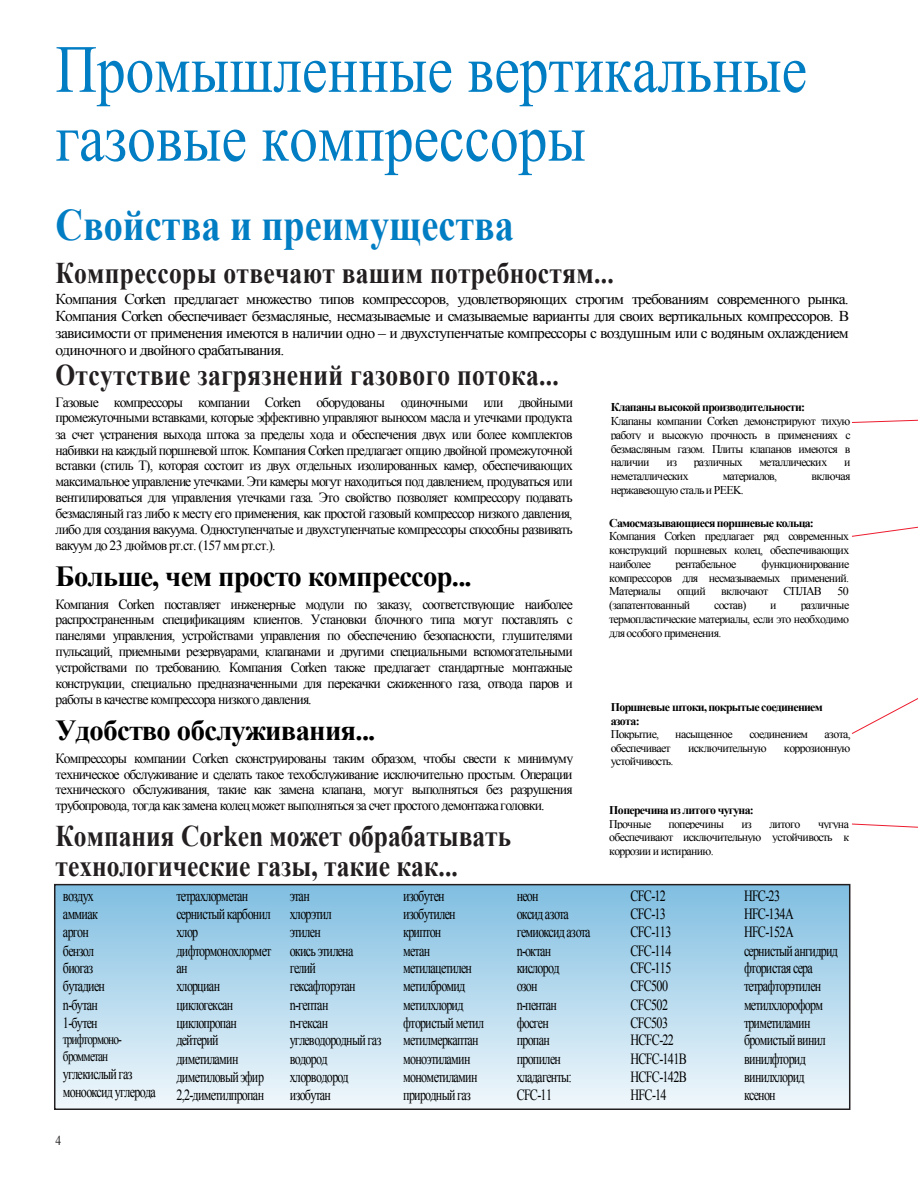
<style>
.page{position:relative;width:918px;height:1188px;background:#fff}
.page>*{position:absolute;margin:0;border:0;box-sizing:border-box;transform-origin:0 0}
.t1{font:67.5px/68.8px "Times New Roman";color:#007dc3;scale:.85 1}
.t2{font:700 45px "Times New Roman";color:#007dc3;scale:.85 1}
.t3{font:700 30px/30.6px "Times New Roman";letter-spacing:.01em;color:#231f20;scale:.85 1}
.t4{font:700 29.1px "Times New Roman";letter-spacing:-.025em;color:#000}
.t5{font:15.6px/18px "Times New Roman";letter-spacing:-.055em;color:#000;scale:.78 1}
.t6{font:15px/17.1px "Times New Roman";letter-spacing:-.055em;color:#000;text-align:justify;scale:1.04 1}
.t7{font:14.55px/17px "Times New Roman";letter-spacing:-.08em;color:#000;scale:.78 1}
.t8{font:13.95px/15.9px "Times New Roman";letter-spacing:-.06em;color:#000;text-align:justify}
.t9{font:13.5px "Times New Roman";color:#231f20;scale:.85 1}
.t10{font:12px/13.8px "Times New Roman";letter-spacing:-.05em;color:#000;text-align:justify}
.t11{font:700 12px "Times New Roman";letter-spacing:-.055em;color:#000}
.t12{font:11.85px/13.6px "Times New Roman";letter-spacing:-.05em;color:#000;text-align:justify}
.t13{font:700 11.85px/13.6px "Times New Roman";letter-spacing:-.055em;color:#000}
</style>
<div class="page">
<div style="left:55px;top:885px;width:795px;height:224px;background:linear-gradient(to bottom,#80bee1,#f0f7fc)"></div>
<div style="left:54px;top:884px;width:796px;height:226px;border:2px solid #231f20"></div>
<svg style="left:852px;top:419px;width:66px;height:4px"></svg>
<svg style="left:852px;top:526px;width:66px;height:11px"></svg>
<svg style="left:852px;top:823px;width:66px;height:5px"></svg>
<svg style="left:851px;top:698px;width:67px;height:36px"></svg>
<h1 class="t1" style="left:56px;top:34px;width:886px">Промышленные вертикальные газовые компрессоры</h1>
<h2 class="t2" style="left:56px;top:194px;width:541px">Свойства и преимущества</h2>
<h3 class="t3" style="left:56px;top:257px;width:658px">Компрессоры отвечают вашим потребностям...</h3>
<p class="t6" style="left:56px;top:290px;width:765px">Компания Corken предлагает множество типов компрессоров, удовлетворяющих строгим требованиям современного рынка.<br>Компания Corken обеспечивает безмасляные, несмазываемые и смазываемые варианты для своих вертикальных компрессоров. В зависимости от применения имеются в наличии одно – и двухступенчатые компрессоры с воздушным или с водяным охлаждением одиночного и двойного срабатывания.</p>
<h3 class="t3" style="left:56px;top:359px;width:594px">Отсутствие загрязнений газового потока...</h3>
<p class="t8" style="left:56px;top:394px;width:519px">Газовые компрессоры компании Corken оборудованы одиночными или двойными промежуточными вставками, которые эффективно управляют выносом масла и утечками продукта за счет устранения выхода штока за пределы хода и обеспечения двух или более комплектов набивки на каждый поршневой шток. Компания Corken предлагает опцию двойной промежуточной вставки (стиль T), которая состоит из двух отдельных изолированных камер, обеспечивающих максимальное управление утечками. Эти камеры могут находиться под давлением, продуваться или вентилироваться для управления утечками газа. Это свойство позволяет компрессору подавать безмасляный газ либо к месту его применения, как простой газовый компрессор низкого давления, либо для создания вакуума. Одноступенчатые и двухступенчатые компрессоры способны развивать вакуум до 23 дюймов рт.ст. (157 мм рт.ст.).</p>
<h3 class="t4" style="left:56px;top:556px;width:418px">Больше, чем просто компрессор...</h3>
<p class="t8" style="left:56px;top:596px;width:519px">Компания Corken поставляет инженерные модули по заказу, соответствующие наиболее распространенным спецификациям клиентов. Установки блочного типа могут поставлять с панелями управления, устройствами управления по обеспечению безопасности, глушителями пульсаций, приемными резервуарами, клапанами и другими специальными вспомогательными устройствами по требованию. Компания Corken также предлагает стандартные монтажные конструкции, специально предназначенными для перекачки сжиженного газа, отвода паров и работы в качестве компрессора низкого давления.</p>
<h3 class="t4" style="left:56px;top:710px;width:321px">Удобство обслуживания...</h3>
<p class="t8" style="left:56px;top:750px;width:519px">Компрессоры компании Corken сконструированы таким образом, чтобы свести к минимуму техническое обслуживание и сделать такое техобслуживание исключительно простым. Операции технического обслуживания, такие как замена клапана, могут выполняться без разрушения трубопровода, тогда как замена колецможет выполняться за счет простого демонтажа головки.</p>
<h3 class="t3" style="left:56px;top:819px;width:538px">Компания Corken может обрабатывать технологические газы, такие как...</h3>
<p class="t11" style="left:611px;top:399px;width:196px">Клапаны высокой производительности:</p>
<p class="t10" style="left:611px;top:414px;width:241px">Клапаны компании Corken демонстрируют тихую работу и высокую прочность в применениях с безмасляным газом. Плиты клапанов имеются в наличии</p>
<p class="t10" style="left:667px;top:455px;width:12px">из</p>
<p class="t10" style="left:694px;top:455px;width:50px">различных</p>
<p class="t10" style="left:759px;top:455px;width:69px">металлических</p>
<p class="t10" style="left:844px;top:455px;width:8px">и</p>
<p class="t10" style="left:611px;top:469px;width:79px">неметаллических</p>
<p class="t10" style="left:723px;top:469px;width:56px">материалов,</p>
<p class="t10" style="left:811px;top:469px;width:41px">включая</p>
<p class="t10" style="left:611px;top:483px;width:134px">нержавеющую сталь и PEEK.</p>
<p class="t13" style="left:609px;top:516px;width:206px">Самосмазывающиеся поршневые кольца:</p>
<p class="t12" style="left:609px;top:529px;width:241px">Компания Corken предлагает ряд современных конструкций поршневых колец, обеспечивающих наиболее</p>
<p class="t12" style="left:609px;top:557px;width:242px;text-indent:152px">функционирование компрессоров для несмазываемых применений.<br>Материалы</p>
<p class="t12" style="left:676px;top:557px;width:62px">рентабельное</p>
<p class="t12" style="left:677px;top:584px;width:30px">опций</p>
<p class="t12" style="left:721px;top:584px;width:48px">включают</p>
<p class="t12" style="left:784px;top:584px;width:40px">СПЛАВ</p>
<p class="t12" style="left:838px;top:584px;width:13px">50</p>
<p class="t12" style="left:609px;top:598px;width:82px">(запатентованный</p>
<p class="t12" style="left:714px;top:598px;width:34px">состав)</p>
<p class="t12" style="left:770px;top:598px;width:8px">и</p>
<p class="t12" style="left:609px;top:598px;width:242px;text-indent:192px">различные термопластические материалы, если это необходимо для особого применения.</p>
<p class="t13" style="left:611px;top:700px;width:214px">Поршневые штоки, покрытые соединением азота:</p>
<p class="t12" style="left:611px;top:727px;width:50px">Покрытие,</p>
<p class="t12" style="left:675px;top:727px;width:59px">насыщенное</p>
<p class="t12" style="left:749px;top:727px;width:60px">соединением</p>
<p class="t12" style="left:825px;top:727px;width:28px">азота,</p>
<p class="t12" style="left:611px;top:741px;width:61px">обеспечивает</p>
<p class="t12" style="left:688px;top:741px;width:80px">исключительную</p>
<p class="t12" style="left:784px;top:741px;width:68px">коррозионную</p>
<p class="t12" style="left:611px;top:754px;width:64px">устойчивость.</p>
<p class="t13" style="left:609px;top:803px;width:146px">Поперечина из литого чугуна:</p>
<p class="t12" style="left:609px;top:817px;width:44px">Прочные</p>
<p class="t12" style="left:668px;top:817px;width:57px">поперечины</p>
<p class="t12" style="left:741px;top:817px;width:12px">из</p>
<p class="t12" style="left:769px;top:817px;width:32px">литого</p>
<p class="t12" style="left:609px;top:817px;width:241px;text-indent:209px">чугуна обеспечивают исключительную устойчивость к коррозии и истиранию.</p>
<p class="t5" style="left:63px;top:887px;width:55px">воздух аммиак аргон бензол биогаз бутадиен n-бутан<br>1-бутен</p>
<p class="t7" style="left:63px;top:1031px;width:77px">трифтормоно&shy;бромметан</p>
<p class="t5" style="left:63px;top:1065px;width:121px">углекислый газ монооксид углерода</p>
<p class="t9" style="left:56px;top:1131px;width:8px">4</p>
<p class="t5" style="left:176px;top:887px;width:123px">тетрахлорметан сернистый карбонил хлор дифтормонохлормет ан<br>хлорциан циклогексан циклопропан дейтерий диметиламин диметиловый эфир<br>2,2-диметилпропан</p>
<p class="t5" style="left:290px;top:887px;width:119px">этан<br>хлорэтил<br>этилен<br>окись этилена гелий гексафторэтан n-гептан<br>n-гексан углеводородный газ водород хлорводород изобутан</p>
<p class="t5" style="left:403px;top:887px;width:105px">изобутен изобутилен криптон<br>метан метилацетилен метилбромид метилхлорид фтористый метил метилмеркаптан моноэтиламин монометиламин природный газ</p>
<p class="t5" style="left:517px;top:887px;width:96px">неон<br>оксид азота гемиоксид азота n-октан кислород<br>озон<br>n-пентан фосген<br>пропан пропилен хладагенты:<br>CFC-11</p>
<p class="t5" style="left:631px;top:887px;width:74px">CFC-12<br>CFC-13<br>CFC-113<br>CFC-114<br>CFC-115<br>CFC500<br>CFC502<br>CFC503<br>HCFC-22<br>HCFC-141B<br>HCFC-142B<br>HFC-14</p>
<p class="t5" style="left:744px;top:887px;width:122px">HFC-23<br>HFC-134A<br>HFC-152A сернистый ангидрид фтористая сера тетрафторэтилен метилхлороформ триметиламин бромистый винил винилфторид винилхлорид ксенон</p>
</div>
